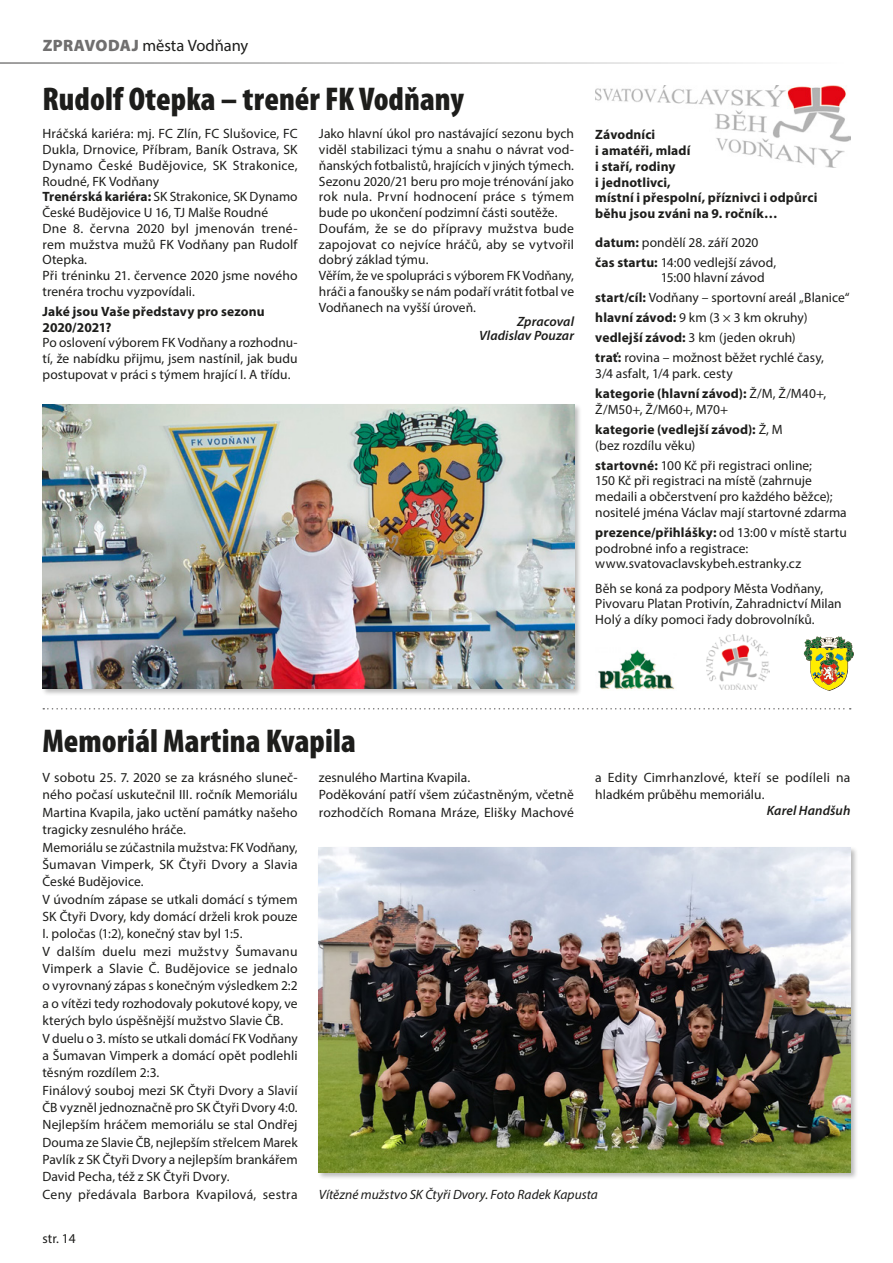
<style>
.page{position:relative;width:893px;height:1263px;background:#fff}
.page>*{position:absolute;margin:0;border:0;box-sizing:border-box;transform-origin:0 0}
.h1__nadpis_článku{font:900 condensed 33px "Myriad Pro";color:#1d1d1b}
.t1{font:16.5px "Myriad Pro";letter-spacing:-.005em;color:#1d1d1b}
.p__body_bez_odsazen{font:13.5px/15.8px "Myriad Pro";letter-spacing:.005em;color:#1d1d1b;text-align:justify}
.p__body_bez_odsazen-2{font:700 13.5px/15.8px "Myriad Pro";letter-spacing:.01em;color:#1d1d1b}
.p__FOTO_popisek{font:italic 13.5px "Myriad Pro";color:#1d1d1b}
.p__clanek_podpis{font:italic 600 13.5px "Myriad Pro";letter-spacing:.005em;color:#1d1d1b}
.p__body_bez_odsazen-3{font:13.5px "Myriad Pro";letter-spacing:.025em;color:#1d1d1b}
.s1{font-weight:900;color:#706f6f}
.s2{font-weight:700}
.s3{font-weight:400}
</style>
<div class="page">
<img style="left:595px;top:85px;width:255px;height:83px">
<img style="left:598px;top:649px;width:77px;height:41px">
<img style="left:707px;top:634px;width:63px;height:55px">
<svg style="left:804px;top:636px;width:50px;height:55px"></svg>
<div style="left:41px;top:403px;width:540px;height:294px;background:#1d1d1b;opacity:.3"></div>
<img style="left:43px;top:404px;width:531px;height:285px">
<div style="left:317px;top:846px;width:541px;height:334px;background:#1d1d1b;opacity:.3"></div>
<img style="left:319px;top:847px;width:531px;height:325px">
<svg style="left:43px;top:708px;width:808px;height:1px"></svg>
<p class="t1" style="left:43px;top:36px;width:207px"><span class="s1">ZPRAVODAJ</span> města Vodňany</p>
<p class="h1__nadpis_článku" style="left:43px;top:80px;width:423px">Rudolf Otepka – trenér FK Vodňany</p>
<p class="p__body_bez_odsazen" style="left:43px;top:126px;width:257px">Hráčská kariéra: mj. FC Zlín, FC Slušovice, FC Dukla, Drnovice, Příbram, Baník Ostrava, SK Dynamo České Budějovice, SK Strakonice, Roudné, FK Vodňany</p>
<p class="p__body_bez_odsazen" style="left:43px;top:189px;width:257px"><span class="s2">Trenérská kariéra:</span> SK Strakonice, SK Dynamo<br>České Budějovice U 16, TJ Malše Roudné</p>
<p class="p__body_bez_odsazen" style="left:43px;top:220px;width:257px">Dne 8. června 2020 byl jmenován trené&shy;rem mužstva mužů FK Vodňany pan Rudolf Otepka.</p>
<p class="p__body_bez_odsazen" style="left:43px;top:267px;width:257px">Při tréninku 21. července 2020 jsme nového trenéra trochu vyzpovídali.</p>
<p class="p__body_bez_odsazen-2" style="left:43px;top:303px;width:224px">Jaké jsou Vaše představy pro sezonu<br>2020/2021?</p>
<p class="p__body_bez_odsazen" style="left:43px;top:335px;width:257px">Po oslovení výborem FK Vodňany a rozhodnu&shy;tí, že nabídku přijmu, jsem nastínil, jak budu postupovat v práci s týmem hrající I. A třídu.</p>
<p class="p__body_bez_odsazen" style="left:319px;top:126px;width:257px">Jako hlavní úkol pro nastávající sezonu bych viděl stabilizaci týmu a snahu o návrat vod&shy;ňanských fotbalistů, hrajících v jiných týmech.</p>
<p class="p__body_bez_odsazen" style="left:319px;top:173px;width:257px">Sezonu 2020/21 beru pro moje trénování jako rok nula. První hodnocení práce s týmem bude po ukončení podzimní části soutěže.</p>
<p class="p__body_bez_odsazen" style="left:319px;top:220px;width:257px">Doufám, že se do přípravy mužstva bude zapojovat co nejvíce hráčů, aby se vytvořil dobrý základ týmu.</p>
<p class="p__body_bez_odsazen" style="left:319px;top:267px;width:257px">Věřím, že ve spolupráci s výborem FK Vodňany, hráči a fanoušky se nám podaří vrátit fotbal ve Vodňanech na vyšší úroveň.</p>
<p class="p__clanek_podpis" style="left:517px;top:313px;width:59px">Zpracoval</p>
<p class="p__clanek_podpis" style="left:479px;top:327px;width:96px">Vladislav Pouzar</p>
<p class="p__body_bez_odsazen-2" style="left:595px;top:127px;width:224px">Závodníci<br>i amatéři, mladí<br>i staří, rodiny<br>i jednotlivci,<br>místní i přespolní, příznivci i odpůrci běhu jsou zváni na 9. ročník…</p>
<p class="p__body_bez_odsazen" style="left:595px;top:234px;width:165px"><span class="s2">datum:</span> pondělí 28. září 2020</p>
<p class="p__body_bez_odsazen" style="left:661px;top:254px;width:117px;text-indent:-65px"><span class="s2">čas startu:</span> 14:00 vedlejší závod,<br>15:00 hlavní závod</p>
<p class="p__body_bez_odsazen" style="left:595px;top:290px;width:256px"><span class="s2">start/cíl:</span> Vodňany – sportovní areál „Blanice“</p>
<p class="p__body_bez_odsazen" style="left:595px;top:310px;width:214px"><span class="s2">hlavní závod:</span> 9 km (3 × 3 km okruhy)</p>
<p class="p__body_bez_odsazen" style="left:595px;top:330px;width:202px"><span class="s2">vedlejší závod:</span> 3 km (jeden okruh)</p>
<p class="p__body_bez_odsazen" style="left:595px;top:350px;width:230px"><span class="s2">trať:</span> rovina – možnost běžet rychlé časy,<br>3/4 asfalt, 1/4 park. cesty</p>
<p class="p__body_bez_odsazen" style="left:595px;top:386px;width:232px"><span class="s2">kategorie (hlavní závod):</span> Ž/M, Ž/M40+,<br>Ž/M50+, Ž/M60+, M70+</p>
<p class="p__body_bez_odsazen-2" style="left:595px;top:421px;width:189px">kategorie (vedlejší závod): <span class="s3">Ž, M (bez rozdílu věku)</span></p>
<p class="p__body_bez_odsazen" style="left:595px;top:457px;width:253px;text-align:left"><span class="s2">startovné:</span> 100 Kč při registraci online;<br>150 Kč při registraci na místě (zahrnuje medaili a občerstvení pro každého běžce); nositelé jména Václav mají startovné zdarma</p>
<p class="p__body_bez_odsazen-2" style="left:595px;top:524px;width:253px">prezence/přihlášky: <span class="s3">od 13:00 v místě startu</span></p>
<p class="p__body_bez_odsazen" style="left:595px;top:540px;width:207px">podrobné info a registrace: www.svatovaclavskybeh.estranky.cz</p>
<p class="p__body_bez_odsazen" style="left:595px;top:580px;width:248px;text-align:left">Běh se koná za podpory Města Vodňany,<br>Pivovaru Platan Protivín, Zahradnictví Milan<br>Holý a díky pomoci řady dobrovolníků.</p>
<p class="h1__nadpis_článku" style="left:43px;top:722px;width:315px">Memoriál Martina Kvapila</p>
<p class="p__body_bez_odsazen" style="left:43px;top:769px;width:257px;line-height:17.4px">V sobotu 25. 7. 2020 se za krásného sluneč&shy;ného počasí uskutečnil III. ročník Memoriálu Martina Kvapila, jako uctění památky našeho tragicky zesnulého hráče.</p>
<p class="p__body_bez_odsazen" style="left:43px;top:838px;width:257px;line-height:17.4px">Memoriálu se zúčastnila mužstva: FK Vodňany, Šumavan Vimperk, SK Čtyři Dvory a Slavia České Budějovice.</p>
<p class="p__body_bez_odsazen" style="left:43px;top:890px;width:257px;line-height:17.4px">V úvodním zápase se utkali domácí s týmem SK Čtyři Dvory, kdy domácí drželi krok pouze I. poločas (1:2), konečný stav byl 1:5.</p>
<p class="p__body_bez_odsazen" style="left:43px;top:942px;width:257px;line-height:17.4px">V dalším duelu mezi mužstvy Šumavanu Vimperk a Slavie Č. Budějovice se jednalo o vyrovnaný zápas s konečným výsledkem 2:2 a o vítězi tedy rozhodovaly pokutové kopy, ve kterých bylo úspěšnější mužstvo Slavie ČB.</p>
<p class="p__body_bez_odsazen" style="left:43px;top:1029px;width:257px;line-height:17.4px">V duelu o 3. místo se utkali domácí FK Vodňany a Šumavan Vimperk a domácí opět podlehli těsným rozdílem 2:3.</p>
<p class="p__body_bez_odsazen" style="left:43px;top:1081px;width:257px;line-height:17.4px">Finálový souboj mezi SK Čtyři Dvory a Slavií<br>ČB vyzněl jednoznačně pro SK Čtyři Dvory 4:0.</p>
<p class="p__body_bez_odsazen" style="left:43px;top:1116px;width:257px;line-height:17.4px">Nejlepším hráčem memoriálu se stal Ondřej Douma ze Slavie ČB, nejlepším střelcem Marek Pavlík z SK Čtyři Dvory a nejlepším brankářem David Pecha, též z SK Čtyři Dvory.</p>
<p class="p__body_bez_odsazen-3" style="left:43px;top:1186px;width:257px">Ceny předávala Barbora Kvapilová, sestra</p>
<p class="p__body_bez_odsazen" style="left:319px;top:769px;width:153px">zesnulého Martina Kvapila.</p>
<p class="p__body_bez_odsazen" style="left:319px;top:786px;width:257px;line-height:17.4px">Poděkování patří všem zúčastněným, včetně rozhodčích Romana Mráze, Elišky Machové</p>
<p class="p__body_bez_odsazen" style="left:595px;top:769px;width:257px;line-height:17.4px">a Edity Cimrhanzlové, kteří se podíleli na hladkém průběhu memoriálu.</p>
<p class="p__clanek_podpis" style="left:767px;top:802px;width:85px">Karel Handšuh</p>
<p class="p__FOTO_popisek" style="left:319px;top:1186px;width:280px">Vítězné mužstvo SK Čtyři Dvory. Foto Radek Kapusta</p>
<p class="p__body_bez_odsazen" style="left:43px;top:1231px;width:35px">str. 14</p>
</div>
